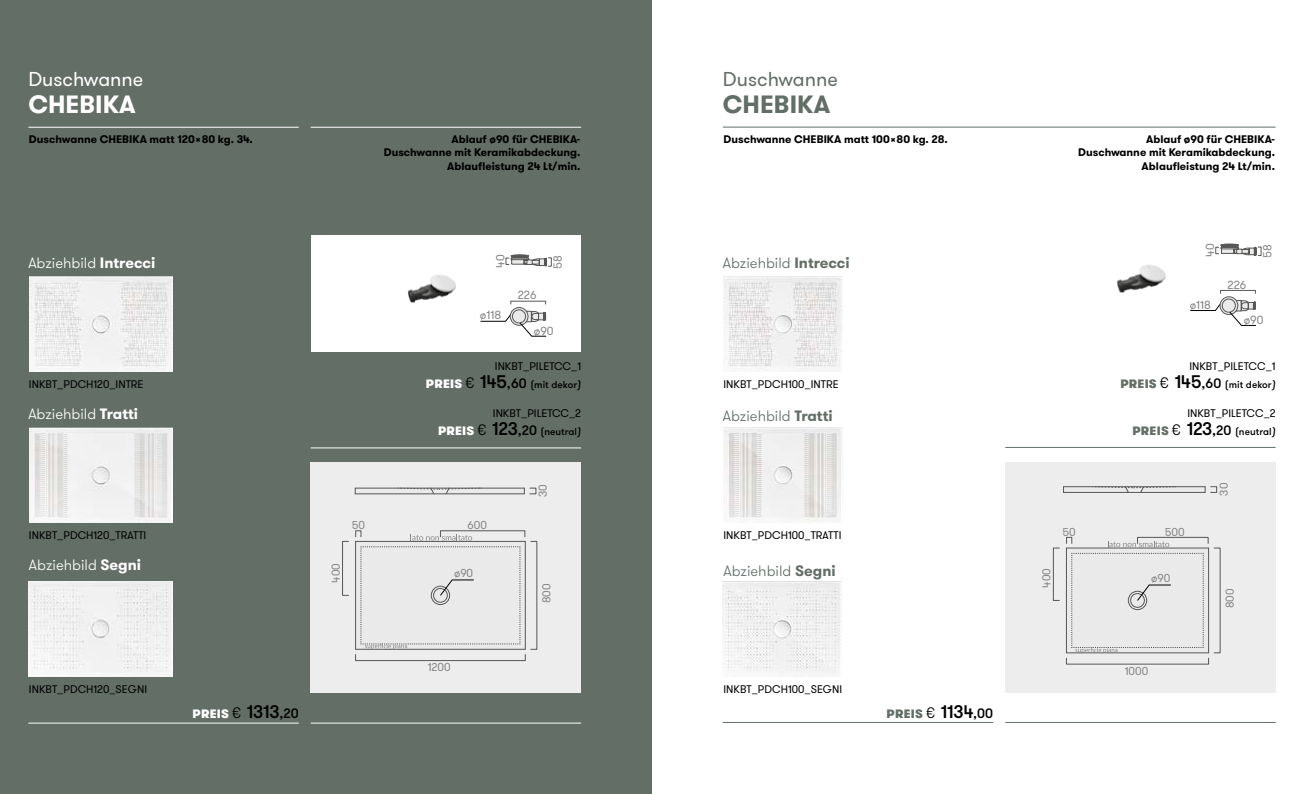
<style>
.page{position:relative;width:1304px;height:794px;background:#fff}
.page>*{position:absolute;margin:0;border:0;box-sizing:border-box;transform-origin:0 0}
.t1{font:700 25px "GT Walsheim";color:#fff}
.t2{font:700 25px "GT Walsheim";color:#626e66}
.t3{font:20px "GT Walsheim";color:#fff}
.t4{font:20px "GT Walsheim";color:#626e66}
.t5{font:300 15px "GT Walsheim";color:#fff}
.t6{font:300 15px "GT Walsheim";color:#626e66}
.t7{font:900 12.2px "GT Walsheim";letter-spacing:.02em;color:#fff}
.t8{font:900 12.2px "GT Walsheim";letter-spacing:.02em;color:#626e66}
.t9{font:11.7px "GT Walsheim";color:#878787}
.t10{font:11.3px "GT Walsheim";color:#878787}
.t11{font:700 11px/13.2px "GT Walsheim";color:#000;text-align:right}
.t12{font:11px "GT Walsheim";color:#000}
.t13{font:500 10px "GT Walsheim";letter-spacing:.005em;color:#000}
.s1{font-weight:700}
.s2{font-weight:900;font-size:12.2px;color:#fff}
.s3{font-weight:300;font-size:15.2px}
.s4{font-size:18.2px}
.s5{font-size:13.7px}
.s6{font-style:italic}
.s7{font-weight:900;font-size:12.2px;color:#626e66}
.s8{font-weight:300;font-size:15.2px;color:#000}
.s9{font-weight:500;font-size:18.2px;color:#000}
.s10{font-weight:500;font-size:13.7px;color:#000}
</style>
<div class="page">
<div style="left:0;top:0;width:652px;height:794px;background:#626e66"></div>
<div style="left:311px;top:462px;width:270px;height:231px;background:#ededed"></div>
<hr style="left:28px;top:127px;width:271px;height:1px;background:#fff">
<img style="left:29px;top:276px;width:143px;height:95px">
<img style="left:29px;top:427px;width:143px;height:95px">
<img style="left:29px;top:581px;width:144px;height:95px">
<div style="left:311px;top:235px;width:270px;height:116px;background:#fff"></div>
<div style="left:530px;top:541px;width:7px;height:108px;border:1px solid #575756"></div>
<svg style="left:342px;top:530px;width:184px;height:131px"></svg>
<div style="left:529px;top:488px;width:7px;height:6px;border:1px solid #575756"></div>
<svg style="left:355px;top:487px;width:170px;height:7px"></svg>
<hr style="left:311px;top:127px;width:270px;height:1px;background:#fff">
<hr style="left:28px;top:723px;width:271px;height:1px;background:#fff">
<hr style="left:311px;top:723px;width:270px;height:1px;background:#fff">
<img style="left:408px;top:275px;width:48px;height:28px">
<svg style="left:480px;top:254px;width:72px;height:82px"></svg>
<img style="left:723px;top:276px;width:120px;height:95px">
<img style="left:723px;top:427px;width:120px;height:95px">
<img style="left:723px;top:581px;width:119px;height:96px">
<div style="left:1005px;top:462px;width:271px;height:231px;background:#ededed"></div>
<svg style="left:1053px;top:537px;width:156px;height:127px"></svg>
<div style="left:1210px;top:486px;width:7px;height:6px;border:1px solid #575756"></div>
<svg style="left:1063px;top:486px;width:143px;height:7px"></svg>
<hr style="left:723px;top:127px;width:553px;height:1px;background:#626e66">
<hr style="left:1005px;top:722px;width:271px;height:1px;background:#626e66">
<hr style="left:723px;top:722px;width:270px;height:1px;background:#626e66">
<img style="left:1117px;top:265px;width:49px;height:28px">
<svg style="left:1190px;top:243px;width:71px;height:83px"></svg>
<hr style="left:311px;top:448px;width:270px;height:1px;background:#fff">
<hr style="left:1005px;top:447px;width:271px;height:1px;background:#626e66">
<h2 class="t3" style="left:28px;top:66px;width:117px">Duschwanne</h2>
<h1 class="t1" style="left:28px;top:88px;width:109px">CHEBIKA</h1>
<h2 class="t4" style="left:723px;top:66px;width:117px">Duschwanne</h2>
<h1 class="t2" style="left:723px;top:88px;width:109px">CHEBIKA</h1>
<p class="t11" style="left:29px;top:133px;width:225px">Duschwanne CHEBIKA matt 120x80 kg. 34.</p>
<p class="t11" style="left:384px;top:133px;width:198px">Ablauf ø90 für CHEBIKA-<br>Duschwanne mit Keramikabdeckung.<br>Ablaufleistung 24 Lt/min.</p>
<p class="t11" style="left:723px;top:133px;width:226px">Duschwanne CHEBIKA matt 100x80 kg. 28.</p>
<p class="t11" style="left:1078px;top:133px;width:198px">Ablauf ø90 für CHEBIKA-<br>Duschwanne mit Keramikabdeckung.<br>Ablaufleistung 24 Lt/min.</p>
<h3 class="t5" style="left:28px;top:253px;width:128px">Abziehbild <span class="s1">Intrecci</span></h3>
<p class="t9" style="left:493px;top:267px;width:15px;rotate:-90deg">40</p>
<p class="t9" style="left:550px;top:269px;width:15px;rotate:-90deg">58</p>
<p class="t9" style="left:518px;top:288px;width:20px">226</p>
<p class="t9" style="left:480px;top:308px;width:23px">ø118</p>
<p class="t9" style="left:534px;top:323px;width:21px">ø90</p>
<h3 class="t6" style="left:723px;top:253px;width:128px">Abziehbild <span class="s1">Intrecci</span></h3>
<p class="t9" style="left:1203px;top:257px;width:15px;rotate:-90deg">40</p>
<p class="t9" style="left:1260px;top:258px;width:15px;rotate:-90deg">58</p>
<p class="t9" style="left:1228px;top:277px;width:20px">226</p>
<p class="t9" style="left:1190px;top:297px;width:23px">ø118</p>
<p class="t9" style="left:1244px;top:312px;width:21px">ø90</p>
<p class="t12" style="left:29px;top:377px;width:116px">INKBT_PDCH120_INTRE</p>
<h3 class="t5" style="left:28px;top:404px;width:111px">Abziehbild <span class="s1">Tratti</span></h3>
<p class="t12" style="left:495px;top:359px;width:88px">INKBT_PILETCC_1</p>
<p class="t13" style="left:426px;top:378px;width:157px"><span class="s2">PREIS</span> <span class="s3">€</span> <span class="s4">145</span><span class="s5">,60</span> (mit dekor<span class="s6">)</span></p>
<p class="t12" style="left:493px;top:406px;width:90px">INKBT_PILETCC_2</p>
<p class="t13" style="left:438px;top:425px;width:145px"><span class="s2">PREIS</span> <span class="s3">€</span> <span class="s4">123</span><span class="s5">,20</span> (neutral<span class="s6">)</span></p>
<p class="t12" style="left:723px;top:377px;width:117px">INKBT_PDCH100_INTRE</p>
<h3 class="t6" style="left:723px;top:406px;width:111px">Abziehbild <span class="s1">Tratti</span></h3>
<p class="t12" style="left:1189px;top:359px;width:88px">INKBT_PILETCC_1</p>
<p class="t13" style="left:1120px;top:378px;width:157px"><span class="s7">PREIS</span> <span class="s3">€</span> <span class="s4">145</span><span class="s5">,60</span> (mit dekor<span class="s6">)</span></p>
<p class="t12" style="left:1187px;top:406px;width:90px">INKBT_PILETCC_2</p>
<p class="t13" style="left:1132px;top:425px;width:145px"><span class="s7">PREIS</span> <span class="s3">€</span> <span class="s4">123</span><span class="s5">,20</span> (neutral<span class="s6">)</span></p>
<p class="t10" style="left:536px;top:497px;width:14px;rotate:-90deg">30</p>
<p class="t10" style="left:1217px;top:496px;width:14px;rotate:-90deg">30</p>
<p class="t12" style="left:29px;top:528px;width:119px">INKBT_PDCH120_TRATTI</p>
<p class="t10" style="left:352px;top:518px;width:15px">50</p>
<p class="t10" style="left:468px;top:518px;width:21px">600</p>
<p class="t12" style="left:723px;top:528px;width:119px">INKBT_PDCH100_TRATTI</p>
<p class="t10" style="left:1062px;top:524px;width:15px">50</p>
<p class="t10" style="left:1165px;top:524px;width:21px">500</p>
<h3 class="t5" style="left:29px;top:555px;width:114px">Abziehbild <span class="s1">Segni</span></h3>
<p class="t10" style="left:329px;top:582px;width:21px;rotate:-90deg">400</p>
<p class="t10" style="left:454px;top:566px;width:21px">ø90</p>
<p class="t10" style="left:539px;top:603px;width:21px;rotate:-90deg">800</p>
<h3 class="t6" style="left:723px;top:561px;width:114px">Abziehbild <span class="s1">Segni</span></h3>
<p class="t10" style="left:1039px;top:587px;width:21px;rotate:-90deg">400</p>
<p class="t10" style="left:1151px;top:571px;width:21px">ø90</p>
<p class="t10" style="left:1223px;top:608px;width:21px;rotate:-90deg">800</p>
<p class="t10" style="left:428px;top:660px;width:25px">1200</p>
<p class="t10" style="left:1125px;top:664px;width:25px">1000</p>
<p class="t12" style="left:29px;top:682px;width:120px">INKBT_PDCH120_SEGNI</p>
<p class="t12" style="left:723px;top:682px;width:120px">INKBT_PDCH100_SEGNI</p>
<p class="t7" style="left:193px;top:705px;width:108px">PREIS <span class="s8">€</span> <span class="s9">1313</span><span class="s10">,20</span></p>
<p class="t8" style="left:887px;top:705px;width:108px">PREIS <span class="s8">€</span> <span class="s9">1134</span><span class="s10">,00</span></p>
</div>
